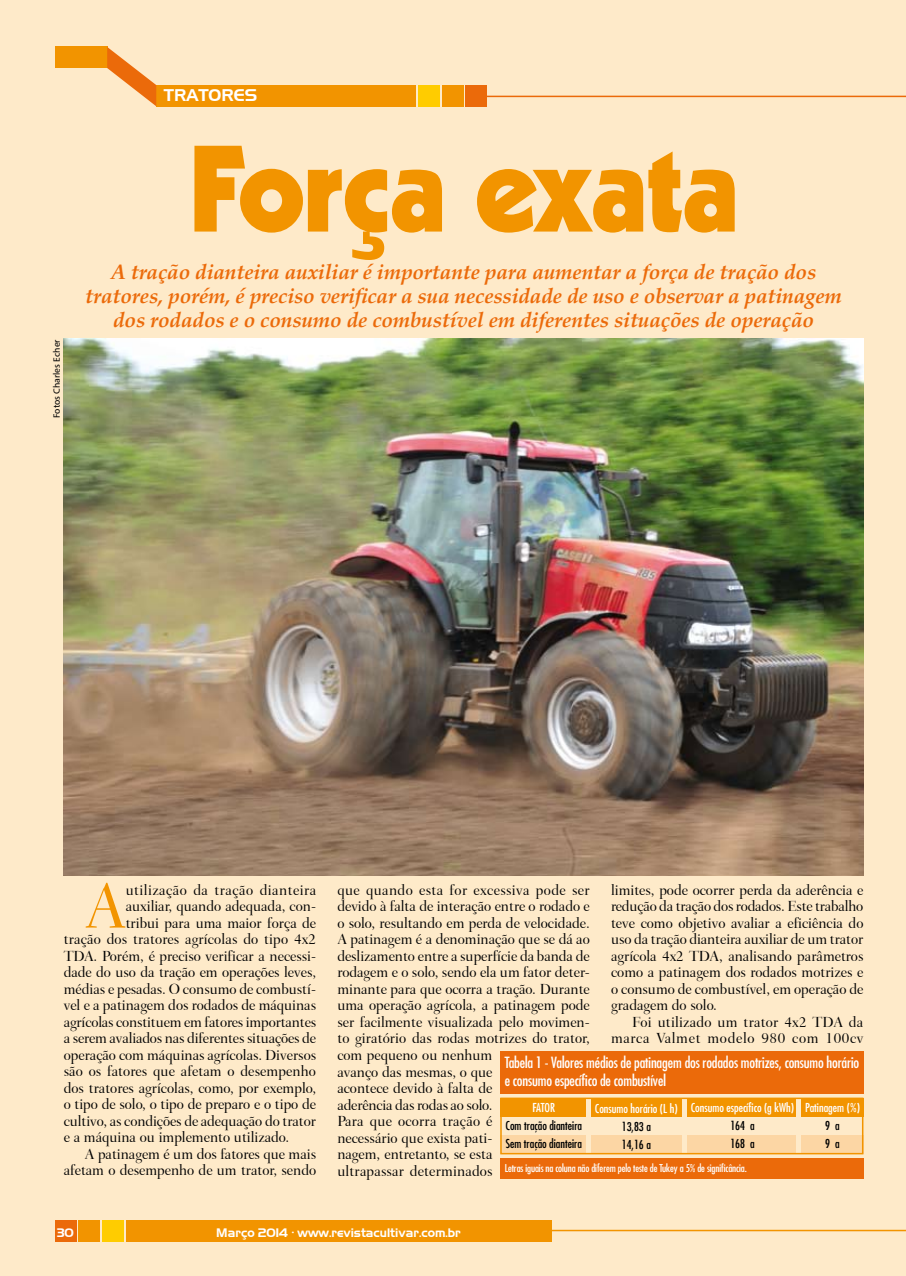
<style>
.page{position:relative;width:906px;height:1276px;background:#feeac9}
.page>*{position:absolute;margin:0;border:0;box-sizing:border-box;transform-origin:0 0}
.t1{font:120px "Geometric 231 BT Heavy C";letter-spacing:-.03em;color:#f29400}
.t2{font:63.9px "Transitional 551 BT Medium B";color:#f29400}
.t3{font:italic 700 21px/24px "Palatino Linotype";letter-spacing:-.01em;color:#eb6a0a;text-align:center}
.t4{font:16.5px "Aero Regular SWFTE";color:#fff}
.t5{font:15px/16.5px "Transitional 551 BT Medium B";color:#000;text-align:justify}
.t6{font:condensed 15px/18px "Futura";letter-spacing:-.01em;color:#fff}
.t7{font:15px "Transitional 551 BT Medium B";letter-spacing:.03em;color:#000}
.t8{font:condensed 12px/18px "Futura";color:#000}
.t9{font:condensed 12px "Futura";color:#fff}
.t10{font:12px "Aero Regular SWFTE";color:#fff}
.t11{font:condensed 10.5px "Futura";letter-spacing:-.01em;color:#fff}
.t12{font:9px "Humana 777";color:#000}
</style>
<div class="page">
<div style="left:55px;top:47px;width:52px;height:21px;background:#f29400"></div>
<div style="left:156px;top:85px;width:260px;height:21px;background:#f29400"></div>
<svg style="left:107px;top:47px;width:49px;height:59px"></svg>
<div style="left:419px;top:85px;width:21px;height:21px;background:#fc0"></div>
<div style="left:442px;top:85px;width:21px;height:21px;background:#f29400"></div>
<div style="left:466px;top:85px;width:21px;height:21px;background:#eb6a0a"></div>
<hr style="left:472px;top:96px;width:434px;height:1px;background:#eb6a0a">
<hr style="left:429px;top:1229px;width:477px;height:2px;background:#f29400">
<div style="left:126px;top:1220px;width:425px;height:22px;background:#f29400"></div>
<div style="left:102px;top:1220px;width:21px;height:22px;background:#fc0"></div>
<div style="left:79px;top:1220px;width:21px;height:22px;background:#f29400"></div>
<div style="left:55px;top:1220px;width:21px;height:22px;background:#eb6a0a"></div>
<div style="left:500px;top:1135px;width:363px;height:18px;background:#fcd6a4"></div>
<div style="left:500px;top:1098px;width:363px;height:18px;background:#f29400"></div>
<div style="left:586px;top:1098px;width:5px;height:55px;background:#feeac9"></div>
<div style="left:500px;top:1051px;width:363px;height:43px;background:#eb6a0a"></div>
<hr style="left:682px;top:1097px;width:4px;height:57px;background:#feeac9">
<div style="left:796px;top:1098px;width:5px;height:56px;background:#feeac9"></div>
<div style="left:500px;top:1097px;width:363px;height:57px;border:2px solid #f29400"></div>
<div style="left:500px;top:1158px;width:363px;height:21px;background:#eb6a0a"></div>
<img style="left:64px;top:339px;width:799px;height:536px">
<p class="t4" style="left:164px;top:85px;width:83px">tratores</p>
<p class="t12" style="left:51px;top:418px;width:80px;rotate:-90deg">Fotos Charles Echer</p>
<h1 class="t1" style="left:187px;top:115px;width:554px">Força exata</h1>
<h3 class="t3" style="left:85px;top:259px;width:758px">A tração dianteira auxiliar é importante para aumentar a força de tração dos tratores, porém, é preciso verificar a sua necessidade de uso e observar a patinagem dos rodados e o consumo de combustível em diferentes situações de operação</h3>
<h2 class="t2" style="left:85px;top:865px;width:42px">A</h2>
<p class="t7" style="left:126px;top:880px;width:192px">utilização da tração dianteira</p>
<p class="t5" style="left:126px;top:897px;width:192px">auxiliar, quando adequada, con-</p>
<p class="t5" style="left:126px;top:914px;width:192px">tribui para uma maior força de</p>
<p class="t5" style="left:64px;top:930px;width:254px">tração dos tratores agrícolas do tipo 4x2</p>
<p class="t5" style="left:64px;top:947px;width:254px">TDA. Porém, é preciso verificar a necessi-</p>
<p class="t5" style="left:64px;top:963px;width:254px">dade do uso da tração em operações leves,</p>
<p class="t5" style="left:64px;top:980px;width:254px">médias e pesadas. O consumo de combustí-</p>
<p class="t5" style="left:64px;top:996px;width:254px">vel e a patinagem dos rodados de máquinas</p>
<p class="t5" style="left:64px;top:1013px;width:254px">agrícolas constituem em fatores importantes</p>
<p class="t5" style="left:64px;top:1029px;width:254px">a serem avaliados nas diferentes situações de</p>
<p class="t5" style="left:64px;top:1046px;width:254px">operação com máquinas agrícolas. Diversos</p>
<p class="t5" style="left:64px;top:1062px;width:254px">são os fatores que afetam o desempenho</p>
<p class="t5" style="left:64px;top:1079px;width:254px">dos tratores agrícolas, como, por exemplo,</p>
<p class="t5" style="left:64px;top:1095px;width:254px">o tipo de solo, o tipo de preparo e o tipo de</p>
<p class="t5" style="left:64px;top:1112px;width:254px">cultivo, as condições de adequação do trator</p>
<p class="t5" style="left:64px;top:1128px;width:227px">e a máquina ou implemento utilizado.</p>
<p class="t5" style="left:85px;top:1145px;width:233px">A patinagem é um dos fatores que mais</p>
<p class="t5" style="left:64px;top:1161px;width:254px">afetam o desempenho de um trator, sendo</p>
<p class="t5" style="left:337px;top:881px;width:254px">que quando esta for excessiva pode ser devido à falta de interação entre o rodado e o solo, resultando em perda de velocidade.<br>A patinagem é a denominação que se dá ao deslizamento entre a superfície da banda de rodagem e o solo, sendo ela um fator deter&shy;minante para que ocorra a tração. Durante uma operação agrícola, a patinagem pode ser facilmente visualizada pelo movimen&shy;to giratório das rodas motrizes do trator,</p>
<p class="t5" style="left:611px;top:881px;width:254px">limites, pode ocorrer perda da aderência e redução da tração dos rodados. Este trabalho teve como objetivo avaliar a eficiência do uso da tração dianteira auxiliar de um trator agrícola 4x2 TDA, analisando parâmetros como a patinagem dos rodados motrizes e o consumo de combustível, em operação de gradagem do solo.</p>
<p class="t5" style="left:611px;top:1013px;width:254px;text-align:right">Foi utilizado um trator 4x2 TDA da marca Valmet modelo 980 com 100cv</p>
<p class="t5" style="left:337px;top:1047px;width:157px">com pequeno ou nenhum avanço das mesmas, o que acontece devido à falta de aderência das rodas ao solo.<br>Para que ocorra tração é necessário que exista pati&shy;nagem, entretanto, se esta ultrapassar determinados</p>
<p class="t6" style="left:505px;top:1053px;width:356px">Tabela 1 - Valores médios de patinagem dos rodados motrizes, consumo horário e consumo específico de combustível</p>
<p class="t9" style="left:595px;top:1100px;width:84px">Consumo horário (L h)</p>
<p class="t8" style="left:622px;top:1116px;width:31px">13,83 a<br>14,16 a</p>
<p class="t9" style="left:691px;top:1100px;width:105px">Consumo específico (g kWh)</p>
<p class="t8" style="left:730px;top:1116px;width:26px">164 a<br>168 a</p>
<p class="t9" style="left:805px;top:1100px;width:56px">Patinagem (%)</p>
<p class="t8" style="left:825px;top:1116px;width:16px">9 a<br>9 a</p>
<p class="t9" style="left:532px;top:1100px;width:24px">FATOR</p>
<p class="t8" style="left:505px;top:1116px;width:78px">Com tração dianteira<br>Sem tração dianteira</p>
<p class="t11" style="left:505px;top:1161px;width:244px">Letras iguais na coluna não diferem pelo teste de Tukey a 5% de significância.</p>
<p class="t10" style="left:57px;top:1225px;width:18px">30</p>
<p class="t10" style="left:216px;top:1225px;width:246px">Março 2014 • www.revistacultivar.com.br</p>
</div>
